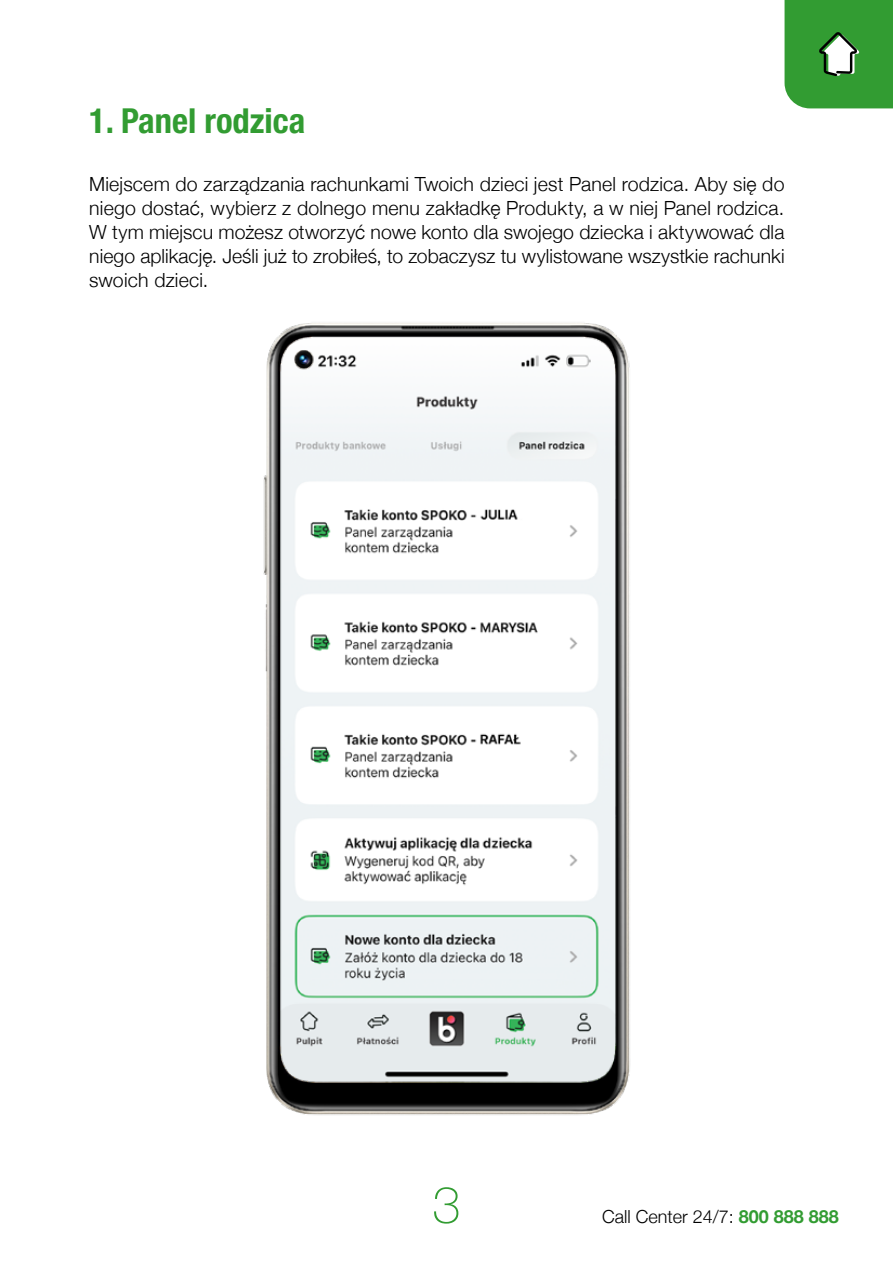
<style>
.page{position:relative;width:893px;height:1263px;background:#fff}
.page>*{position:absolute;margin:0;border:0;box-sizing:border-box;transform-origin:0 0}
.t1{font:100 51px "Helvetica Neue";color:#329c32}
.t2{font:700 condensed 34.5px "Helvetica Neue LT Pro";color:#329c32}
.t3{font:300 19.5px/24px "Helvetica Neue";letter-spacing:.005em;color:#000;text-align:justify}
.t4{font:300 18px "Helvetica Neue";color:#000}
.s1{font-weight:700;color:#329c32}
</style>
<div class="page">
<img style="left:263px;top:322px;width:367px;height:793px">
<svg style="left:784px;top:0;width:109px;height:108px"></svg>
<h2 class="t2" style="left:89px;top:100px;width:218px">1. Panel rodzica</h2>
<p class="t3" style="left:89px;top:171px;width:697px">Miejscem do zarządzania rachunkami Twoich dzieci jest Panel rodzica. Aby się do niego dostać, wybierz z dolnego menu zakładkę Produkty, a w niej Panel rodzica.<br>W tym miejscu możesz otworzyć nowe konto dla swojego dziecka i aktywować dla niego aplikację. Jeśli już to zrobiłeś, to zobaczysz tu wylistowane wszystkie rachunki swoich dzieci.</p>
<h1 class="t1" style="left:432px;top:1166px;width:30px">3</h1>
<p class="t4" style="left:602px;top:1202px;width:238px">Call Center 24/7: <span class="s1">800 888 888</span></p>
</div>
